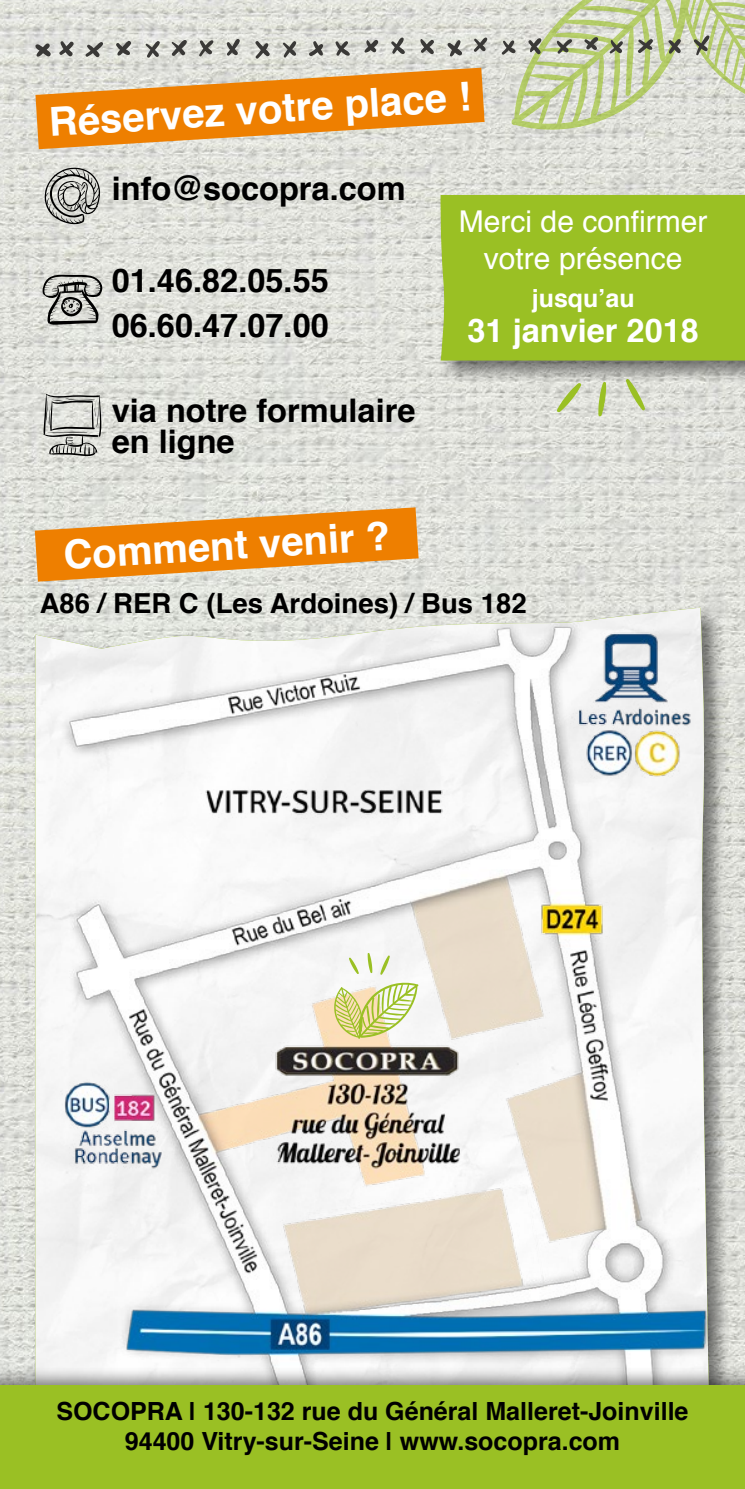
<style>
.page{position:relative;width:745px;height:1489px;background:#fff}
.page>*{position:absolute;margin:0;border:0;box-sizing:border-box;transform-origin:0 0}
.t1{font:700 40px "Helvetica";color:#fff}
.t2{font:700 32.5px/45px "Helvetica";color:#000}
.t3{font:700 32.5px "Helvetica";color:#fff}
.t4{font:30px/37.5px "Helvetica";color:#fff;text-align:center}
.t5{font:700 27.5px "Helvetica";color:#000}
.t6{font:700 25px/30px "Helvetica";color:#000;text-align:center}
.t7{font:700 25px "Helvetica";color:#fff}
</style>
<div class="page">
<img style="left:0;top:0;width:744px;height:673px">
<img style="left:0;top:673px;width:744px;height:692px">
<svg style="left:35px;top:507px;width:383px;height:74px;background:#e99d44"></svg>
<svg style="left:42px;top:274px;width:60px;height:51px;background:#9a9a96"></svg>
<svg style="left:44px;top:166px;width:56px;height:59px;background:#a9aaa5"></svg>
<img style="left:19px;top:609px;width:718px;height:756px">
<svg style="left:380px;top:955px;width:9px;height:19px"></svg>
<svg style="left:367px;top:952px;width:5px;height:21px"></svg>
<svg style="left:348px;top:957px;width:10px;height:17px"></svg>
<svg style="left:332px;top:980px;width:86px;height:59px"></svg>
<svg style="left:625px;top:384px;width:19px;height:26px"></svg>
<svg style="left:598px;top:384px;width:7px;height:32px"></svg>
<svg style="left:556px;top:384px;width:25px;height:28px"></svg>
<svg style="left:35px;top:68px;width:449px;height:81px;background:#e89e47"></svg>
<div style="left:436px;top:190px;width:308px;height:194px;background:#000;opacity:.5"></div>
<div style="left:439px;top:195px;width:305px;height:165px;background:#9ac024"></div>
<div style="left:0;top:1365px;width:744px;height:123px;background:#000;opacity:.5"></div>
<div style="left:0;top:1385px;width:744px;height:103px;background:#9ac024"></div>
<svg style="left:35px;top:43px;width:16px;height:14px"></svg>
<svg style="left:58px;top:40px;width:17px;height:18px"></svg>
<svg style="left:84px;top:41px;width:20px;height:18px"></svg>
<svg style="left:115px;top:40px;width:17px;height:16px"></svg>
<svg style="left:145px;top:40px;width:15px;height:19px"></svg>
<svg style="left:171px;top:40px;width:16px;height:17px"></svg>
<svg style="left:198px;top:40px;width:16px;height:17px"></svg>
<svg style="left:226px;top:38px;width:14px;height:19px"></svg>
<svg style="left:254px;top:40px;width:16px;height:20px"></svg>
<svg style="left:282px;top:40px;width:14px;height:18px"></svg>
<svg style="left:307px;top:40px;width:16px;height:17px"></svg>
<svg style="left:335px;top:41px;width:15px;height:16px"></svg>
<svg style="left:363px;top:40px;width:15px;height:13px"></svg>
<svg style="left:390px;top:37px;width:14px;height:18px"></svg>
<svg style="left:419px;top:39px;width:15px;height:15px"></svg>
<svg style="left:446px;top:39px;width:16px;height:18px"></svg>
<svg style="left:472px;top:37px;width:15px;height:16px"></svg>
<svg style="left:500px;top:0;width:244px;height:137px;background:#cdd4b6"></svg>
<svg style="left:43px;top:394px;width:58px;height:62px;background:#aeafab"></svg>
<h1 class="t1" style="left:47px;top:92px;width:424px;rotate:-4deg">Réservez votre place !</h1>
<h2 class="t2" style="left:112px;top:166px;width:295px">info@socopra.com</h2>
<h2 class="t2" style="left:112px;top:259px;width:218px">01.46.82.05.55<br>06.60.47.07.00</h2>
<h2 class="t2" style="left:112px;top:396px;width:305px;line-height:30px">via notre formulaire en ligne</h2>
<p class="t4" style="left:458px;top:203px;width:250px">Merci de confirmer votre présence</p>
<p class="t7" style="left:531px;top:278px;width:104px">jusqu’au</p>
<h2 class="t3" style="left:467px;top:304px;width:233px">31 janvier 2018</h2>
<h1 class="t1" style="left:61px;top:524px;width:328px;rotate:-4deg">Comment venir ?</h1>
<p class="t5" style="left:40px;top:580px;width:488px">A86 / RER C (Les Ardoines) / Bus 182</p>
<p class="t6" style="left:56px;top:1396px;width:633px">SOCOPRA | 130-132 rue du Général Malleret-Joinville<br>94400 Vitry-sur-Seine | www.socopra.com</p>
</div>
